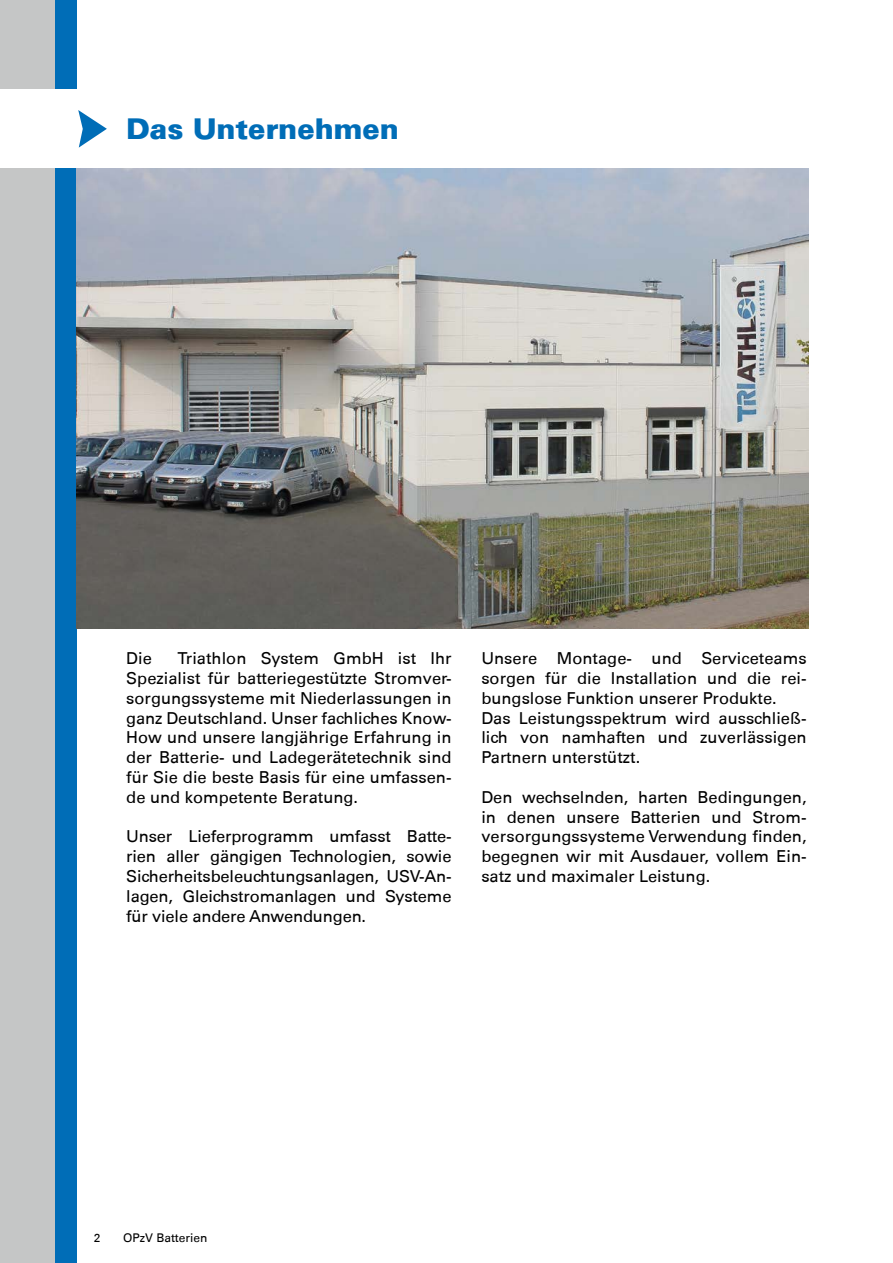
<style>
.page{position:relative;width:893px;height:1263px;background:#fff}
.page>*{position:absolute;margin:0;border:0;box-sizing:border-box;transform-origin:0 0}
.t1{font:900 28.5px "Univers";color:#006db7}
.t2{font:16.5px/19.8px "Univers 55 Roman";color:#000;text-align:justify}
.t3{font:12px "Univers 55 Roman";color:#000}
</style>
<div class="page">
<div style="left:0;top:0;width:55px;height:1263px;background:#c5c6c6"></div>
<div style="left:55px;top:0;width:22px;height:1263px;background:#006db7"></div>
<div style="left:0;top:90px;width:102px;height:78px;background:#fff"></div>
<svg style="left:78px;top:110px;width:29px;height:38px"></svg>
<img style="left:77px;top:169px;width:731px;height:459px">
<h1 class="t1" style="left:126px;top:110px;width:274px">Das Unternehmen</h1>
<p class="t2" style="left:126px;top:648px;width:327px;text-indent:51px">Triathlon System GmbH ist Ihr Spezialist für batteriegestützte Stromver&shy;sorgungssysteme mit Niederlassungen in ganz Deutschland. Unser fachliches Know-How und unsere langjährige Erfahrung in der Batterie- und Ladegerätetechnik sind für Sie die beste Basis für eine umfassen&shy;de und kompetente Beratung.</p>
<p class="t2" style="left:126px;top:827px;width:327px">Unser Lieferprogramm umfasst Batte&shy;rien aller gängigen Technologien, sowie Sicherheitsbeleuchtungsanlagen, USV-An&shy;lagen, Gleichstromanlagen und Systeme für viele andere Anwendungen.</p>
<p class="t2" style="left:126px;top:648px;width:27px">Die</p>
<p class="t2" style="left:481px;top:648px;width:327px;text-align:left">Unsere Montage- und Serviceteams sorgen für die Installation und die rei&shy;bungslose Funktion unserer Produkte.<br>Das Leistungsspektrum wird ausschließ&shy;lich von namhaften und zuverlässigen Partnern unterstützt.</p>
<p class="t2" style="left:481px;top:787px;width:327px">Den wechselnden, harten Bedingungen, in denen unsere Batterien und Strom&shy;versorgungssysteme Verwendung finden, begegnen wir mit Ausdauer, vollem Ein&shy;satz und maximaler Leistung.</p>
<p class="t3" style="left:94px;top:1231px;width:8px">2</p>
<p class="t3" style="left:123px;top:1231px;width:86px">OPzV Batterien</p>
</div>
